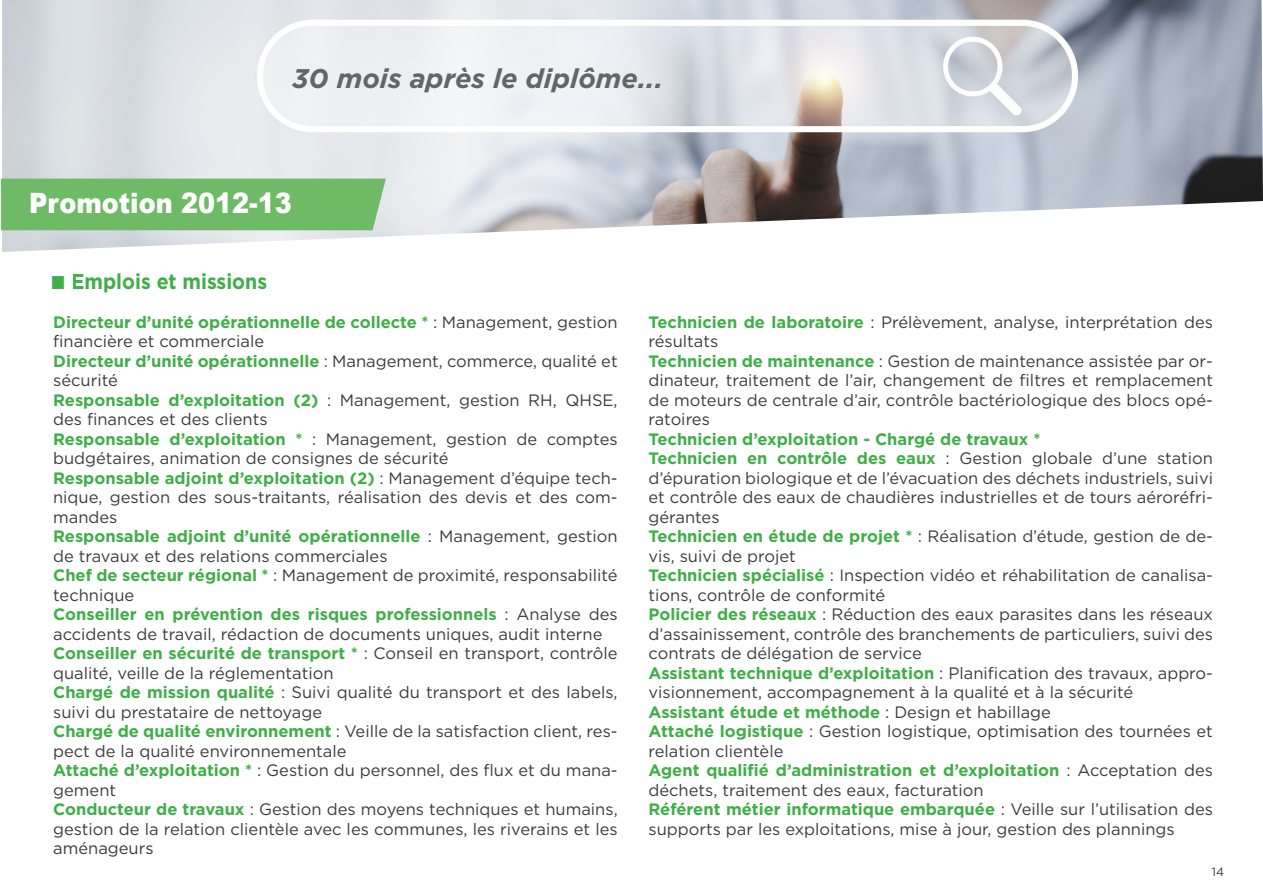
<style>
.page{position:relative;width:1263px;height:893px;background:#fff}
.page>*{position:absolute;margin:0;border:0;box-sizing:border-box;transform-origin:0 0}
.t1{font:900 28.05px "Arial";color:#fff;scale:.91 1}
.TITRE_ORANGE{font:italic 700 27px "Gotham";color:#646567}
.t2{font:700 21.45px "Gotham";color:#40ae49;scale:.91 1}
.EMPLOIS{font:16.5px/19.5px "Gotham";color:#3c3c3c}
.EMPLOIS-2{font:700 16.5px "Gotham";color:#40ae49}
.t3{font:12px "Gotham";color:#3c3c3c}
.s1{font-family:"Arial";font-weight:900;font-size:28.05px}
.s2{font-weight:700;color:#40ae49}
.s3{font-weight:400;color:#3c3c3c}
</style>
<div class="page">
<img style="left:2px;top:0;width:1261px;height:252px">
<div style="left:1px;top:179px;width:385px;height:51px;background:#6eba66"></div>
<p class="TITRE_ORANGE" style="left:293px;top:60px;width:372px">30 mois après le diplôme...</p>
<p class="t1" style="left:29px;top:183px;width:290px">Promotion 2012-13</p>
<p class="t2" style="left:50px;top:268px;width:240px"><span class="s1">■</span> Emplois et missions</p>
<p class="EMPLOIS" style="left:53px;top:312px;width:566px"><span class="s2">Directeur d’unité opérationnelle de collecte *</span> : Management, gestion financière et commerciale</p>
<p class="EMPLOIS" style="left:53px;top:351px;width:566px"><span class="s2">Directeur d’unité opérationnelle</span> : Management, commerce, qualité et sécurité</p>
<p class="EMPLOIS" style="left:53px;top:390px;width:566px"><span class="s2">Responsable d’exploitation (2)</span> : Management, gestion RH, QHSE, des finances et des clients</p>
<p class="EMPLOIS" style="left:53px;top:429px;width:566px"><span class="s2">Responsable d’exploitation *</span> : Management, gestion de comptes budgétaires, animation de consignes de sécurité</p>
<p class="EMPLOIS" style="left:53px;top:468px;width:566px;text-align:justify"><span class="s2">Responsable adjoint d’exploitation (2)</span> : Management d’équipe tech&shy;nique, gestion des sous-traitants, réalisation des devis et des com&shy;mandes</p>
<p class="EMPLOIS" style="left:53px;top:526px;width:566px"><span class="s2">Responsable adjoint d’unité opérationnelle</span> : Management, gestion de travaux et des relations commerciales</p>
<p class="EMPLOIS" style="left:53px;top:565px;width:566px"><span class="s2">Chef de secteur régional *</span> : Management de proximité, responsabilité technique</p>
<p class="EMPLOIS" style="left:53px;top:604px;width:566px"><span class="s2">Conseiller en prévention des risques professionnels</span> : Analyse des accidents de travail, rédaction de documents uniques, audit interne</p>
<p class="EMPLOIS" style="left:53px;top:643px;width:566px"><span class="s2">Conseiller en sécurité de transport *</span> : Conseil en transport, contrôle qualité, veille de la réglementation</p>
<p class="EMPLOIS" style="left:53px;top:682px;width:566px"><span class="s2">Chargé de mission qualité</span> : Suivi qualité du transport et des labels, suivi du prestataire de nettoyage</p>
<p class="EMPLOIS" style="left:53px;top:721px;width:566px"><span class="s2">Chargé de qualité environnement</span> : Veille de la satisfaction client, res&shy;pect de la qualité environnementale</p>
<p class="EMPLOIS" style="left:53px;top:760px;width:566px"><span class="s2">Attaché d’exploitation *</span> : Gestion du personnel, des flux et du mana&shy;gement</p>
<p class="EMPLOIS" style="left:53px;top:799px;width:566px;text-align:justify"><span class="s2">Conducteur de travaux</span> : Gestion des moyens techniques et humains, gestion de la relation clientèle avec les communes, les riverains et les aménageurs</p>
<p class="EMPLOIS" style="left:648px;top:312px;width:566px"><span class="s2">Technicien de laboratoire</span> : Prélèvement, analyse, interprétation des résultats</p>
<p class="EMPLOIS" style="left:648px;top:351px;width:566px;text-align:justify"><span class="s2">Technicien de maintenance</span> : Gestion de maintenance assistée par or&shy;dinateur, traitement de l’air, changement de filtres et remplacement de moteurs de centrale d’air, contrôle bactériologique des blocs opé&shy;ratoires</p>
<p class="EMPLOIS-2" style="left:648px;top:428px;width:393px">Technicien d’exploitation - Chargé de travaux *</p>
<p class="EMPLOIS" style="left:648px;top:448px;width:566px;text-align:justify"><span class="s2">Technicien en contrôle des eaux</span> : Gestion globale d’une station d’épuration biologique et de l’évacuation des déchets industriels, suivi et contrôle des eaux de chaudières industrielles et de tours aéroréfri&shy;gérantes</p>
<p class="EMPLOIS" style="left:648px;top:526px;width:566px"><span class="s2">Technicien en étude de projet *</span> : Réalisation d’étude, gestion de de&shy;vis, suivi de projet</p>
<p class="EMPLOIS" style="left:648px;top:565px;width:566px"><span class="s2">Technicien spécialisé</span> : Inspection vidéo et réhabilitation de canalisa&shy;tions, contrôle de conformité</p>
<p class="EMPLOIS" style="left:648px;top:604px;width:566px;text-align:justify"><span class="s2">Policier des réseaux</span> : Réduction des eaux parasites dans les réseaux d’assainissement, contrôle des branchements de particuliers, suivi des contrats de délégation de service</p>
<p class="EMPLOIS" style="left:648px;top:663px;width:566px"><span class="s2">Assistant technique d’exploitation</span> : Planification des travaux, appro&shy;visionnement, accompagnement à la qualité et à la sécurité</p>
<p class="EMPLOIS-2" style="left:648px;top:701px;width:404px">Assistant étude et méthode <span class="s3">: Design et habillage</span></p>
<p class="EMPLOIS" style="left:648px;top:721px;width:566px"><span class="s2">Attaché logistique</span> : Gestion logistique, optimisation des tournées et relation clientèle</p>
<p class="EMPLOIS" style="left:648px;top:760px;width:566px"><span class="s2">Agent qualifié d’administration et d’exploitation</span> : Acceptation des déchets, traitement des eaux, facturation</p>
<p class="EMPLOIS" style="left:648px;top:799px;width:566px"><span class="s2">Référent métier informatique embarquée</span> : Veille sur l’utilisation des supports par les exploitations, mise à jour, gestion des plannings</p>
<p class="t3" style="left:1212px;top:864px;width:14px">14</p>
</div>
